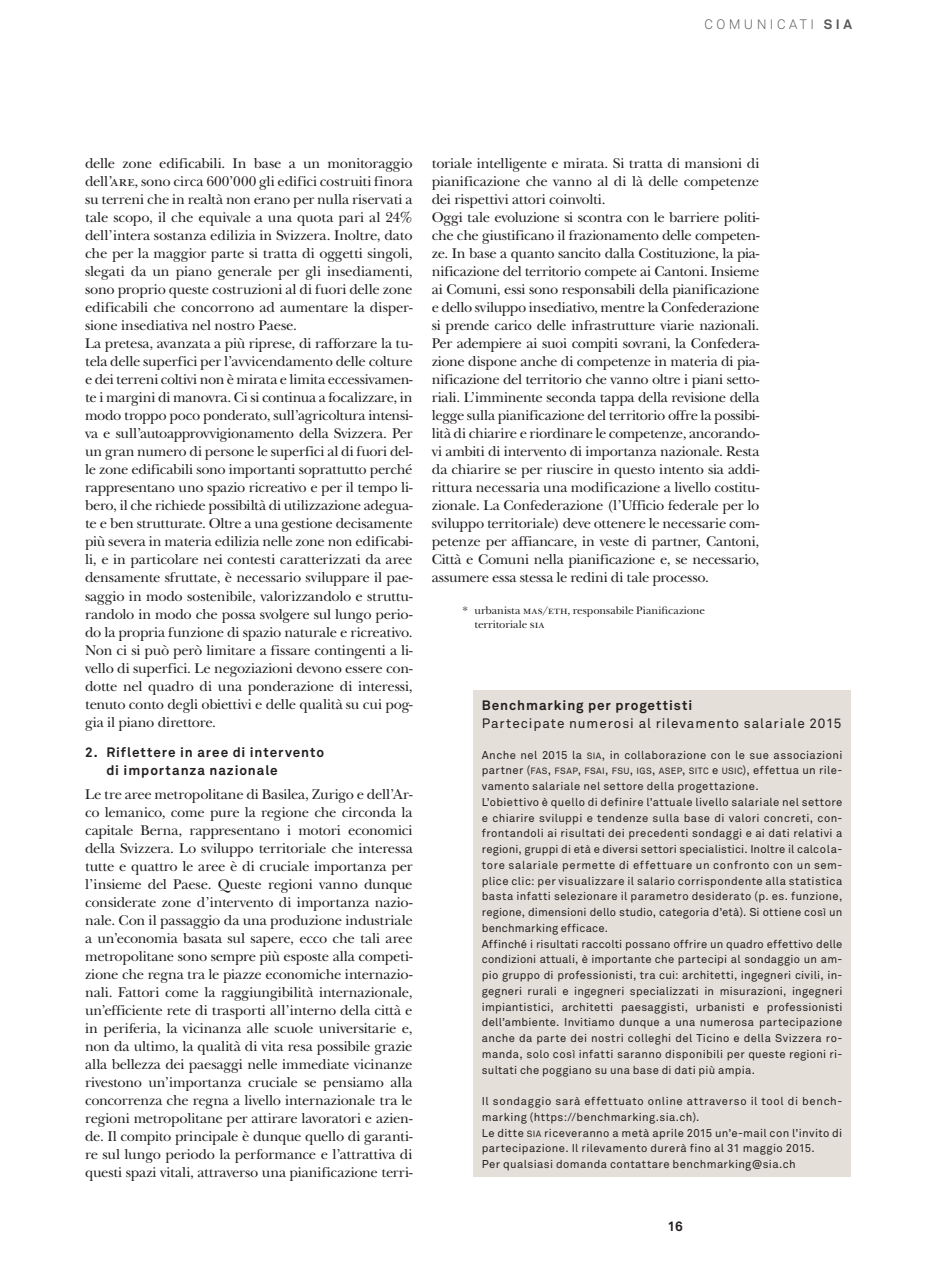
<style>
.page{position:relative;width:936px;height:1276px;background:#fff}
.page>*{position:absolute;margin:0;border:0;box-sizing:border-box;transform-origin:0 0}
.t1{font:14.7px/18px "New Baskerville Std";letter-spacing:-.015em;color:#231f20}
.t2{font:700 13.5px/18px "Akkurat";letter-spacing:.07em;color:#231f20}
.t3{font:13.5px "Akkurat";letter-spacing:.065em;color:#231f20}
.t4{font:300 13.5px "Akkurat";letter-spacing:.255em;color:#57585a}
.t5{font:11.25px/15.8px "Akkurat";letter-spacing:.03em;color:#231f20}
.t6{font:11.25px/13.5px "New Baskerville Std";color:#231f20}
.t7{font:9px "Akkurat SC800";letter-spacing:.04em;color:#231f20}
.s1{font-weight:700}
.s2{font-family:"Akkurat SC800";font-size:9px}
.s3{font-family:"Akkurat";font-size:11.25px}
.s4{font-size:11.25px}
</style>
<div class="page">
<div style="left:473px;top:690px;width:377px;height:487px;background:#e5dfd9"></div>
<p class="t4" style="left:704px;top:16px;width:149px">COMUNICATI <span class="s1">SIA</span></p>
<p class="t1" style="left:85px;top:155px;width:329px">delle zone edificabili. In base a un monitoraggio dell’are, sono circa 600’000 gli edifici costruiti finora su terreni che in realtà non erano per nulla riservati a tale scopo, il che equivale a una quota pari al 24% dell’intera sostanza edilizia in Svizzera. Inoltre, dato che per la maggior parte si tratta di oggetti singoli, slegati da un piano generale per gli insediamenti, sono proprio queste costruzioni al di fuori delle zone edificabili che concorrono ad aumentare la disper&shy;sione insediativa nel nostro Paese.<br>La pretesa, avanzata a più riprese, di rafforzare la tu&shy;tela delle superfici per l’avvicendamento delle colture e dei terreni coltivi non è mirata e limita eccessivamen&shy;te i margini di manovra. Ci si continua a focalizzare, in modo troppo poco ponderato, sull’agricoltura intensi&shy;va e sull’autoapprovvigionamento della Svizzera. Per un gran numero di persone le superfici al di fuori del&shy;le zone edificabili sono importanti soprattutto perché rappresentano uno spazio ricreativo e per il tempo li&shy;bero, il che richiede possibiltà di utilizzazione adegua&shy;te e ben strutturate. Oltre a una gestione decisamente più severa in materia edilizia nelle zone non edificabi&shy;li, e in particolare nei contesti caratterizzati da aree densamente sfruttate, è necessario sviluppare il pae&shy;saggio in modo sostenibile, valorizzandolo e struttu&shy;randolo in modo che possa svolgere sul lungo perio&shy;do la propria funzione di spazio naturale e ricreativo.<br>Non ci si può però limitare a fissare contingenti a li&shy;vello di superfici. Le negoziazioni devono essere con&shy;dotte nel quadro di una ponderazione di interessi, tenuto conto degli obiettivi e delle qualità su cui pog&shy;gia il piano direttore.</p>
<p class="t2" style="left:106px;top:742px;width:219px;text-indent:-21px">2. Riflettere in aree di intervento di importanza nazionale</p>
<p class="t1" style="left:85px;top:785px;width:329px;text-align:justify">Le tre aree metropolitane di Basilea, Zurigo e dell’Ar&shy;co lemanico, come pure la regione che circonda la capitale Berna, rappresentano i motori economici della Svizzera. Lo sviluppo territoriale che interessa tutte e quattro le aree è di cruciale importanza per l’insieme del Paese. Queste regioni vanno dunque considerate zone d’intervento di importanza nazio&shy;nale. Con il passaggio da una produzione industriale a un’economia basata sul sapere, ecco che tali aree metropolitane sono sempre più esposte alla competi&shy;zione che regna tra le piazze economiche internazio&shy;nali. Fattori come la raggiungibilità internazionale, un’efficiente rete di trasporti all’interno della città e in periferia, la vicinanza alle scuole universitarie e, non da ultimo, la qualità di vita resa possibile grazie alla bellezza dei paesaggi nelle immediate vicinanze rivestono un’importanza cruciale se pensiamo alla concorrenza che regna a livello internazionale tra le regioni metropolitane per attirare lavoratori e azien&shy;de. Il compito principale è dunque quello di garanti&shy;re sul lungo periodo la performance e l’attrattiva di questi spazi vitali, attraverso una pianificazione terri-</p>
<p class="t1" style="left:432px;top:155px;width:329px">toriale intelligente e mirata. Si tratta di mansioni di pianificazione che vanno al di là delle competenze dei rispettivi attori coinvolti.<br>Oggi tale evoluzione si scontra con le barriere politi&shy;che che giustificano il frazionamento delle competen&shy;ze. In base a quanto sancito dalla Costituzione, la pia&shy;nificazione del territorio compete ai Cantoni. Insieme ai Comuni, essi sono responsabili della pianificazione e dello sviluppo insediativo, mentre la Confederazione si prende carico delle infrastrutture viarie nazionali.<br>Per adempiere ai suoi compiti sovrani, la Confedera&shy;zione dispone anche di competenze in materia di pia&shy;nificazione del territorio che vanno oltre i piani setto&shy;riali. L’imminente seconda tappa della revisione della legge sulla pianificazione del territorio offre la possibi&shy;lità di chiarire e riordinare le competenze, ancorando&shy;vi ambiti di intervento di importanza nazionale. Resta da chiarire se per riuscire in questo intento sia addi&shy;rittura necessaria una modificazione a livello costitu&shy;zionale. La Confederazione (l’Ufficio federale per lo sviluppo territoriale) deve ottenere le necessarie com&shy;petenze per affiancare, in veste di partner, Cantoni, Città e Comuni nella pianificazione e, se necessario, assumere essa stessa le redini di tale processo.</p>
<p class="t6" style="left:474px;top:603px;width:232px;text-indent:-12px">* urbanista mas/eth, responsabile Pianificazione territoriale sia</p>
<p class="t2" style="left:482px;top:696px;width:212px">Benchmarking per progettisti</p>
<p class="t3" style="left:482px;top:714px;width:361px">Partecipate numerosi al rilevamento salariale 2015</p>
<p class="t5" style="left:482px;top:746px;width:362px">Anche nel 2015 la <span class="s2">SIA</span>, in collaborazione con le sue associazioni</p>
<p class="t7" style="left:482px;top:765px;width:362px"><span class="s3">partner (</span>FAS<span class="s4">,</span> FSAP<span class="s4">,</span> FSAI<span class="s4">,</span> FSU<span class="s4">,</span> IGS<span class="s4">,</span> ASEP<span class="s4">,</span> SITC <span class="s3">e</span> USIC<span class="s3">), effettua un rile-</span></p>
<p class="t5" style="left:482px;top:778px;width:362px">vamento salariale nel settore della progettazione.<br>L’obiettivo è quello di definire l’attuale livello salariale nel settore e chiarire sviluppi e tendenze sulla base di valori concreti, con&shy;frontandoli ai risultati dei precedenti sondaggi e ai dati relativi a regioni, gruppi di età e diversi settori specialistici. Inoltre il calcola&shy;tore salariale permette di effettuare un confronto con un sem&shy;plice clic: per visualizzare il salario corrispondente alla statistica basta infatti selezionare il parametro desiderato (p. es. funzione, regione, dimensioni dello studio, categoria d’età). Si ottiene così un benchmarking efficace.<br>Affinché i risultati raccolti possano offrire un quadro effettivo delle condizioni attuali, è importante che partecipi al sondaggio un am&shy;pio gruppo di professionisti, tra cui: architetti, ingegneri civili, in&shy;gegneri rurali e ingegneri specializzati in misurazioni, ingegneri impiantistici, architetti paesaggisti, urbanisti e professionisti dell’ambiente. Invitiamo dunque a una numerosa partecipazione anche da parte dei nostri colleghi del Ticino e della Svizzera ro&shy;manda, solo così infatti saranno disponibili per queste regioni ri&shy;sultati che poggiano su una base di dati più ampia.</p>
<p class="t5" style="left:482px;top:1093px;width:362px">Il sondaggio sarà effettuato online attraverso il tool di bench&shy;marking (https://benchmarking.sia.ch).<br>Le ditte <span class="s2">SIA</span> riceveranno a metà aprile 2015 un’e-mail con l’invito di partecipazione. Il rilevamento durerà fino al 31 maggio 2015.<br>Per qualsiasi domanda contattare benchmarking@sia.ch</p>
<p class="t2" style="left:667px;top:1216px;width:17px">16</p>
</div>
